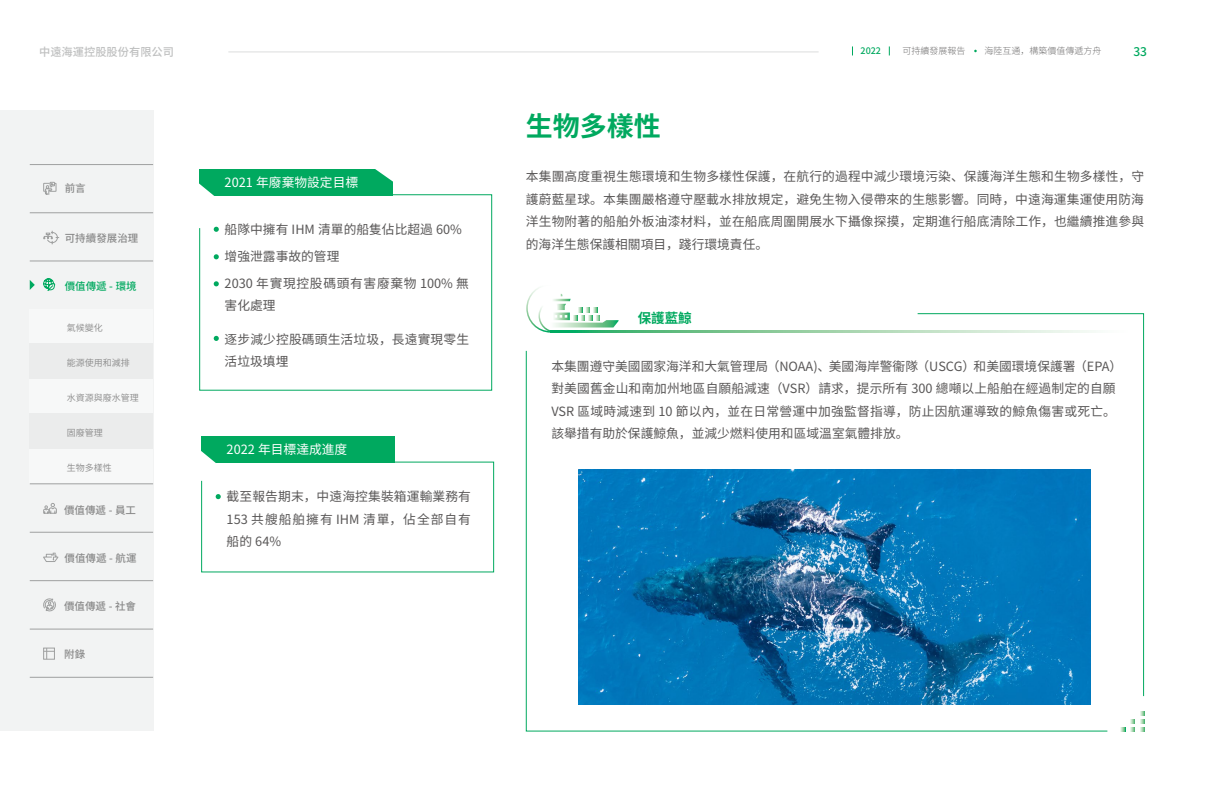
<style>
.page{position:relative;width:1212px;height:808px;background:#fff}
.page>*{position:absolute;margin:0;border:0;box-sizing:border-box;transform-origin:0 0}
.t1{font:700 27px "Source Han Sans SC";color:#00a95f}
.t2{font:700 13.5px "Source Han Sans SC";color:#00a95f}
.t3{font:12.75px/22.5px "Source Han Sans SC";letter-spacing:.01em;color:#595757}
.t4{font:12.75px "Source Han Sans SC";color:#fff}
.t5{font:500 12px "Source Han Sans SC";color:#00a95f}
.t6{font:500 11.25px "Source Han Sans SC";color:#bfc0c0}
.t7{font:500 10.5px "Source Han Sans SC";color:#898989}
.t8{font:500 10.5px "Source Han Sans SC";color:#00a95f}
.t9{font:9px "Source Han Sans SC";color:#898989}
.t10{font:300 9px "Source Han Sans SC";color:#727171}
.t11{font:500 9px "Source Han Sans SC";color:#00a95f}
</style>
<div class="page">
<div style="left:0;top:110px;width:153px;height:621px;background:#f2f3f3"></div>
<div style="left:30px;top:309px;width:123px;height:34px;background:#f7f8f8"></div>
<div style="left:30px;top:379px;width:123px;height:34px;background:#f7f8f8"></div>
<div style="left:30px;top:449px;width:123px;height:34px;background:#f7f8f8"></div>
<div style="left:30px;top:343px;width:123px;height:36px;background:#ebecec"></div>
<div style="left:30px;top:413px;width:123px;height:36px;background:#ebecec"></div>
<hr style="left:30px;top:164px;width:123px;height:1px;background:#9fa0a0">
<hr style="left:30px;top:483px;width:123px;height:1px;background:#9fa0a0">
<hr style="left:30px;top:532px;width:123px;height:1px;background:#9fa0a0">
<hr style="left:30px;top:580px;width:123px;height:1px;background:#9fa0a0">
<hr style="left:30px;top:629px;width:123px;height:1px;background:#9fa0a0">
<hr style="left:30px;top:677px;width:123px;height:1px;background:#9fa0a0">
<svg style="left:43px;top:182px;width:13px;height:13px"></svg>
<svg style="left:30px;top:280px;width:5px;height:10px"></svg>
<svg style="left:43px;top:598px;width:13px;height:14px"></svg>
<svg style="left:43px;top:553px;width:15px;height:9px"></svg>
<svg style="left:43px;top:503px;width:14px;height:11px"></svg>
<hr style="left:30px;top:212px;width:123px;height:1px;background:#9fa0a0">
<hr style="left:30px;top:261px;width:123px;height:1px;background:#9fa0a0">
<svg style="left:43px;top:278px;width:13px;height:13px"></svg>
<svg style="left:43px;top:230px;width:17px;height:15px"></svg>
<div style="left:43px;top:648px;width:12px;height:11px;border:1px solid #9fa0a0"></div>
<svg style="left:44px;top:648px;width:11px;height:11px"></svg>
<hr style="left:228px;top:52px;width:591px;height:1px;background:#dcdddd">
<svg style="left:199px;top:194px;width:293px;height:197px"></svg>
<svg style="left:214px;top:227px;width:5px;height:5px"></svg>
<svg style="left:214px;top:254px;width:5px;height:5px"></svg>
<svg style="left:214px;top:281px;width:5px;height:5px"></svg>
<svg style="left:214px;top:336px;width:5px;height:5px"></svg>
<div style="left:200px;top:169px;width:193px;height:26px;background:#00a95f"></div>
<svg style="left:375px;top:169px;width:18px;height:13px"></svg>
<svg style="left:199px;top:183px;width:22px;height:25px"></svg>
<div style="left:202px;top:436px;width:193px;height:26px;background:#00a95f"></div>
<svg style="left:201px;top:450px;width:293px;height:122px"></svg>
<svg style="left:526px;top:288px;width:92px;height:45px"></svg>
<svg style="left:550px;top:330px;width:367px;height:3px"></svg>
<svg style="left:917px;top:313px;width:227px;height:384px"></svg>
<svg style="left:525px;top:350px;width:583px;height:382px"></svg>
<svg style="left:1120px;top:712px;width:25px;height:19px"></svg>
<img style="left:579px;top:469px;width:512px;height:235px">
<p class="t6" style="left:39px;top:45px;width:136px">中遠海運控股股份有限公司</p>
<p class="t11" style="left:860px;top:46px;width:22px">2022</p>
<p class="t10" style="left:902px;top:46px;width:64px">可持續發展報告</p>
<p class="t10" style="left:984px;top:46px;width:118px">海陸互通，構築價值傳遞方舟</p>
<p class="t5" style="left:1133px;top:45px;width:15px">33</p>
<p class="t7" style="left:65px;top:182px;width:22px">前言</p>
<p class="t7" style="left:65px;top:232px;width:75px">可持續發展治理</p>
<p class="t8" style="left:65px;top:280px;width:73px">價值傳遞 - 環境</p>
<p class="t9" style="left:67px;top:322px;width:37px">氣候變化</p>
<p class="t9" style="left:67px;top:357px;width:64px">能源使用和減排</p>
<p class="t9" style="left:67px;top:392px;width:73px">水資源與廢水管理</p>
<p class="t9" style="left:67px;top:427px;width:37px">固廢管理</p>
<p class="t9" style="left:67px;top:462px;width:46px">生物多樣性</p>
<p class="t7" style="left:64px;top:504px;width:73px">價值傳遞 - 員工</p>
<p class="t7" style="left:65px;top:552px;width:73px">價值傳遞 - 航運</p>
<p class="t7" style="left:64px;top:600px;width:73px">價值傳遞 - 社會</p>
<p class="t7" style="left:64px;top:649px;width:22px">附錄</p>
<p class="t4" style="left:225px;top:175px;width:135px">2021 年廢棄物設定目標</p>
<p class="t3" style="left:225px;top:216px;width:246px;line-height:27px">船隊中擁有 IHM 清單的船隻佔比超過 60%增強泄露事故的管理<br>2030 年實現控股碼頭有害廢棄物 100% 無</p>
<p class="t3" style="left:225px;top:295px;width:52px">害化處理</p>
<p class="t3" style="left:225px;top:328px;width:246px">逐步減少控股碼頭生活垃圾，長遠實現零生活垃圾填埋</p>
<p class="t4" style="left:227px;top:442px;width:122px">2022 年目標達成進度</p>
<p class="t3" style="left:227px;top:486px;width:246px;text-align:justify">截至報告期末，中遠海控集裝箱運輸業務有153 共艘船舶擁有 IHM 清單，佔全部自有船的 64%</p>
<h1 class="t1" style="left:526px;top:111px;width:136px">生物多樣性</h1>
<p class="t3" style="left:526px;top:166px;width:620px;text-align:justify">本集團高度重視生態環境和生物多樣性保護，在航行的過程中減少環境污染、保護海洋生態和生物多樣性，守護蔚藍星球。本集團嚴格遵守壓載水排放規定，避免生物入侵帶來的生態影響。同時，中遠海運集運使用防海洋生物附著的船舶外板油漆材料，並在船底周圍開展水下攝像探摸，定期進行船底清除工作，也繼續推進參與的海洋生態保護相關項目，踐行環境責任。</p>
<p class="t2" style="left:638px;top:310px;width:55px">保護藍鯨</p>
<p class="t3" style="left:551px;top:355px;width:572px">本集團遵守美國國家海洋和大氣管理局（NOAA)、美國海岸警衞隊（USCG）和美國環境保護署（EPA）對美國舊金山和南加州地區自願船減速（VSR）請求，提示所有 300 總噸以上船舶在經過制定的自願VSR 區域時減速到 10 節以內，並在日常營運中加強監督指導，防止因航運導致的鯨魚傷害或死亡。該舉措有助於保護鯨魚，並減少燃料使用和區域溫室氣體排放。</p>
</div>
